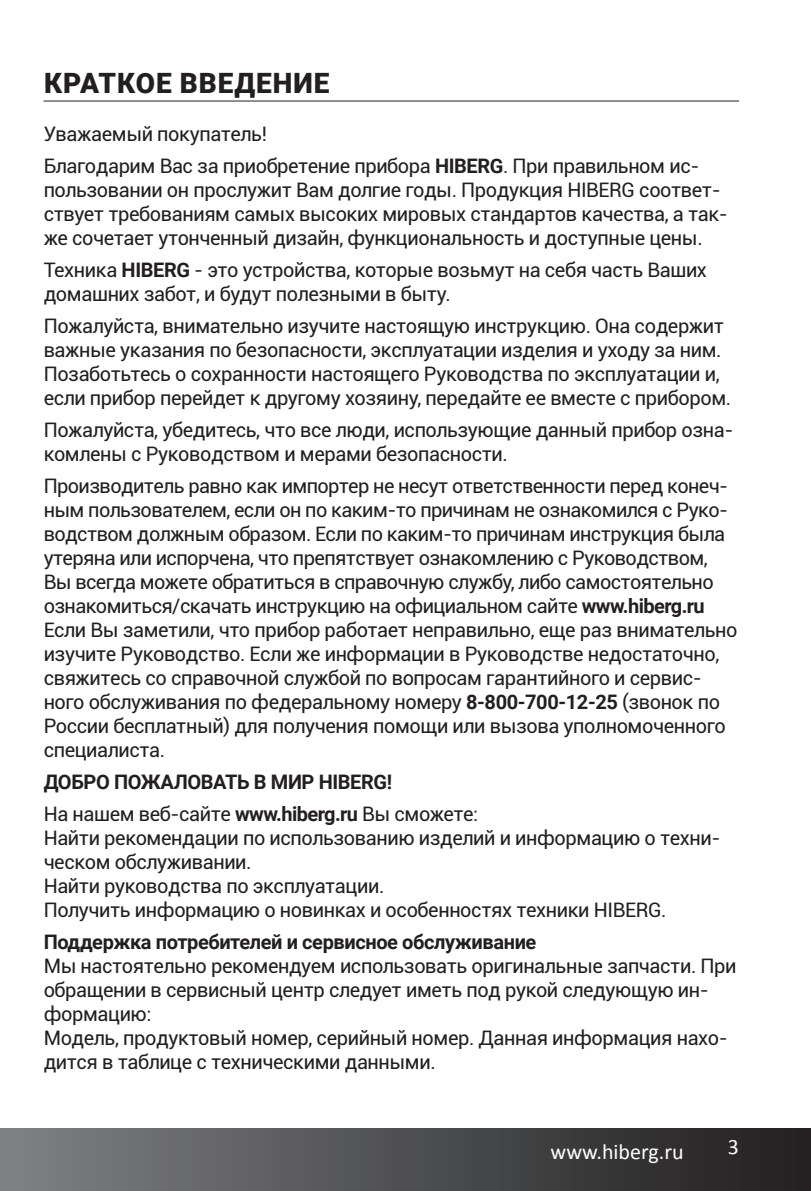
<style>
.page{position:relative;width:811px;height:1191px;background:#fff}
.page>*{position:absolute;margin:0;border:0;box-sizing:border-box;transform-origin:0 0}
.t1{font:900 28px "Roboto";letter-spacing:.035em;color:#231f20}
.t2{font:22px "Calibri";color:#fff}
.t3{font:20px/24px "Roboto";letter-spacing:-.02em;color:#231f20}
.t4{font:700 20px/32px "Roboto";letter-spacing:-.02em;color:#231f20}
.s1{font-weight:700}
.s2{font-weight:400}
</style>
<div class="page">
<div style="left:0;top:1128px;width:811px;height:63px;background:linear-gradient(to right,#7f8184,#201e1f)"></div>
<hr style="left:44px;top:100px;width:695px;height:1px;background:#231f20">
<h1 class="t1" style="left:44px;top:63px;width:287px">КРАТКОЕ ВВЕДЕНИЕ</h1>
<p class="t3" style="left:44px;top:117px;width:657px;line-height:32px">Уважаемый покупатель!<br>Благодарим Вас за приобретение прибора <span class="s1">HIBERG</span>. При правильном ис-</p>
<p class="t3" style="left:44px;top:177px;width:686px">пользовании он прослужит Вам долгие годы. Продукция HIBERG соответ&shy;ствует требованиям самых высоких мировых стандартов качества, а так&shy;же сочетает утонченный дизайн, функциональность и доступные цены.</p>
<p class="t3" style="left:44px;top:257px;width:665px">Техника <span class="s1">HIBERG</span> - это устройства, которые возьмут на себя часть Ваших домашних забот, и будут полезными в быту.</p>
<p class="t3" style="left:44px;top:313px;width:689px">Пожалуйста, внимательно изучите настоящую инструкцию. Она содержит важные указания по безопасности, эксплуатации изделия и уходу за ним.<br>Позаботьтесь о сохранности настоящего Руководства по эксплуатации и, если прибор перейдет к другому хозяину, передайте ее вместе с прибором.</p>
<p class="t3" style="left:44px;top:417px;width:691px">Пожалуйста, убедитесь, что все люди, использующие данный прибор озна&shy;комлены с Руководством и мерами безопасности.</p>
<p class="t3" style="left:44px;top:473px;width:695px">Производитель равно как импортер не несут ответственности перед конеч&shy;ным пользователем, если он по каким-то причинам не ознакомился с Руко&shy;водством должным образом. Если по каким-то причинам инструкция была утеряна или испорчена, что препятствует ознакомлению с Руководством, Вы всегда можете обратиться в справочную службу, либо самостоятельно ознакомиться/скачать инструкцию на официальном сайте <span class="s1">www.hiberg.ru </span>Если Вы заметили, что прибор работает неправильно, еще раз внимательно изучите Руководство. Если же информации в Руководстве недостаточно, свяжитесь со справочной службой по вопросам гарантийного и сервис&shy;ного обслуживания по федеральному номеру <span class="s1">8-800-700-12-25</span> (звонок по России бесплатный) для получения помощи или вызова уполномоченного специалиста.</p>
<p class="t4" style="left:44px;top:765px;width:436px">ДОБРО ПОЖАЛОВАТЬ В МИР HIBERG!<br><span class="s2">На нашем веб-сайте</span> www.hiberg.ru <span class="s2">Вы сможете:</span></p>
<p class="t3" style="left:44px;top:825px;width:678px">Найти рекомендации по использованию изделий и информацию о техни&shy;ческом обслуживании.<br>Найти руководства по эксплуатации.<br>Получить информацию о новинках и особенностях техники HIBERG.</p>
<p class="t4" style="left:44px;top:925px;width:494px">Поддержка потребителей и сервисное обслуживание</p>
<p class="t3" style="left:44px;top:953px;width:694px">Мы настоятельно рекомендуем использовать оригинальные запчасти. При обращении в сервисный центр следует иметь под рукой следующую ин&shy;формацию:<br>Модель, продуктовый номер, серийный номер. Данная информация нахо&shy;дится в таблице с техническими данными.</p>
<p class="t2" style="left:550px;top:1137px;width:135px">www.hiberg.ru</p>
<p class="t2" style="left:728px;top:1133px;width:13px">3</p>
</div>
